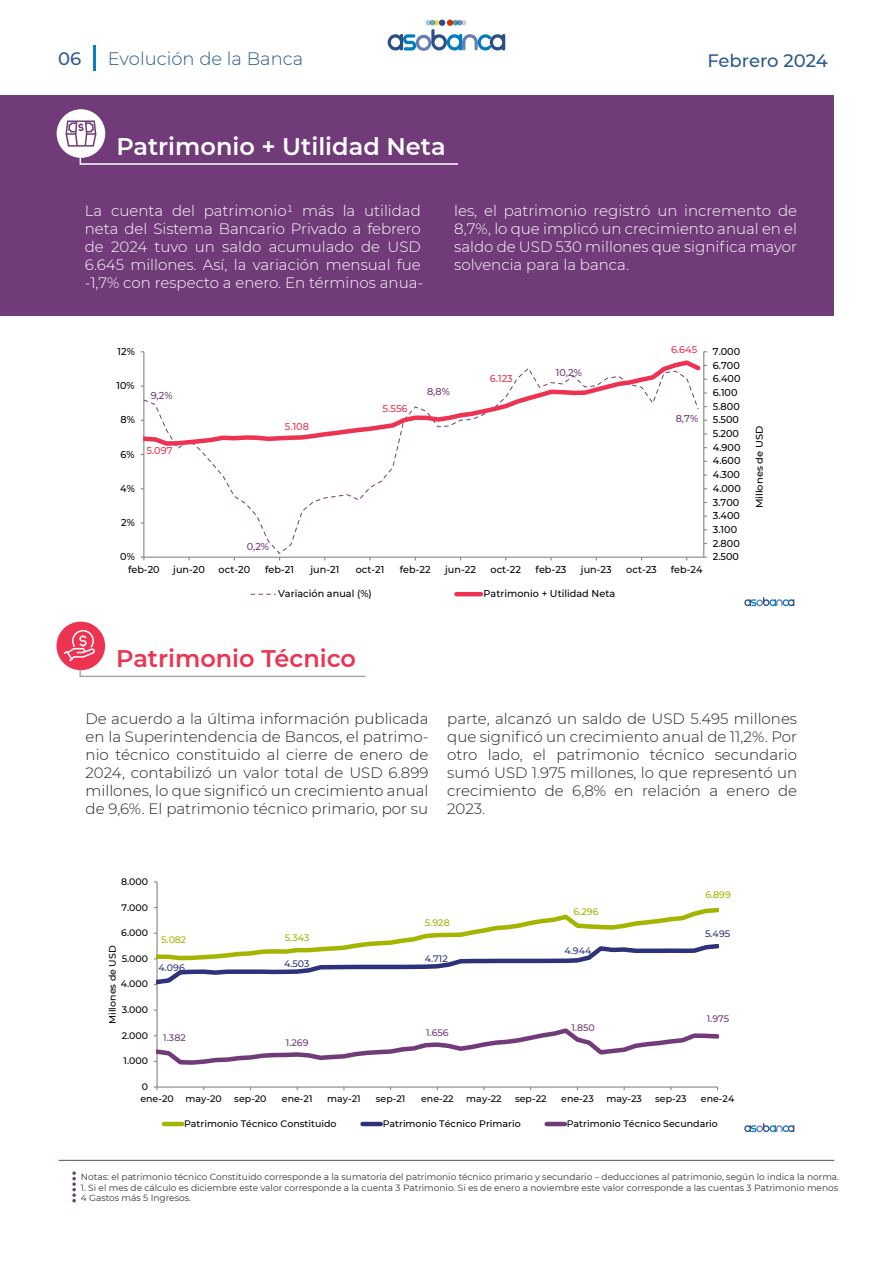
<style>
.page{position:relative;width:893px;height:1263px;background:#fff}
.page>*{position:absolute;margin:0;border:0;box-sizing:border-box;transform-origin:0 0}
.t1{font:600 24px "Montserrat";color:#fff}
.t2{font:600 24px "Montserrat";color:#ed3352}
.t3{font:300 18px "Montserrat";color:#2c598d}
.t4{font:500 18px "Montserrat";letter-spacing:-.005em;color:#2c598d}
.t5{font:300 15px/18px "Montserrat";color:#231f20;text-align:justify}
.t6{font:300 15px/18px "Montserrat";color:#fff}
.t7{font:500 9.9px "Montserrat";letter-spacing:.005em;color:#000}
.t8{font:500 9.9px "Montserrat";letter-spacing:.005em;color:#ed3352}
.t9{font:500 9.9px "Montserrat";color:#703b78}
.t10{font:500 9.75px "Montserrat";letter-spacing:.005em;color:#000}
.t11{font:500 9.45px "Montserrat";letter-spacing:.005em;color:#000}
.t12{font:500 9.45px "Montserrat";color:#a4b500}
.t13{font:500 9.45px "Montserrat";color:#2e327a}
.t14{font:500 9.45px "Montserrat";color:#703b78}
.t15{font:9px/10.5px "Montserrat";color:#333}
</style>
<div class="page">
<hr style="left:703px;top:352px;width:1px;height:205px;background:#868686">
<hr style="left:143px;top:352px;width:1px;height:205px;background:#868686">
<hr style="left:144px;top:557px;width:560px;height:1px;background:#868686">
<svg style="left:143px;top:367px;width:255px;height:187px"></svg>
<svg style="left:144px;top:358px;width:560px;height:90px"></svg>
<svg style="left:251px;top:594px;width:24px;height:1px"></svg>
<hr style="left:456px;top:592px;width:25px;height:4px;background:#ed3352">
<div style="left:0;top:96px;width:834px;height:220px;background:#703b78"></div>
<div style="left:57px;top:109px;width:48px;height:49px;background:#fff;border-radius:50%"></div>
<svg style="left:79px;top:156px;width:379px;height:9px"></svg>
<div style="left:56px;top:622px;width:49px;height:48px;background:#ed3352;border-radius:50%"></div>
<svg style="left:79px;top:669px;width:287px;height:9px"></svg>
<hr style="left:93px;top:46px;width:3px;height:25px;background:#077fc1">
<svg style="left:65px;top:120px;width:32px;height:27px"></svg>
<svg style="left:62px;top:629px;width:33px;height:34px"></svg>
<svg style="left:72px;top:1171px;width:4px;height:31px"></svg>
<hr style="left:59px;top:1160px;width:775px;height:1px;background:#703b78">
<svg style="left:388px;top:20px;width:117px;height:31px"></svg>
<svg style="left:744px;top:597px;width:50px;height:9px"></svg>
<svg style="left:744px;top:1123px;width:50px;height:9px"></svg>
<hr style="left:156px;top:882px;width:2px;height:205px;background:#868686">
<hr style="left:157px;top:1086px;width:561px;height:1px;background:#868686">
<svg style="left:154px;top:1086px;width:4px;height:4px"></svg>
<svg style="left:154px;top:905px;width:564px;height:82px"></svg>
<svg style="left:154px;top:1026px;width:564px;height:41px"></svg>
<hr style="left:164px;top:1122px;width:18px;height:4px;background:#a4b500">
<hr style="left:363px;top:1122px;width:18px;height:4px;background:#2e327a">
<hr style="left:547px;top:1122px;width:18px;height:4px;background:#703b78">
<p class="t4" style="left:58px;top:46px;width:25px">06</p>
<p class="t3" style="left:108px;top:46px;width:197px">Evolución de la Banca</p>
<h1 class="t1" style="left:116px;top:129px;width:331px">Patrimonio + Utilidad Neta</h1>
<p class="t4" style="left:707px;top:48px;width:122px">Febrero 2024</p>
<p class="t6" style="left:85px;top:202px;width:340px">La cuenta del patrimonio1 más la utilidad neta del Sistema Bancario Privado a febrero de 2024 tuvo un saldo acumulado de USD 6.645 millones. Así, la variación mensual fue -1,7% con respecto a enero. En términos anua-</p>
<p class="t6" style="left:454px;top:202px;width:344px;text-align:justify">les, el patrimonio registró un incremento de 8,7%, lo que implicó un crecimiento anual en el saldo de USD 530 millones que significa mayor solvencia para la banca.</p>
<p class="t7" style="left:117px;top:344px;width:19px">12%</p>
<p class="t8" style="left:671px;top:342px;width:28px">6.645</p>
<p class="t7" style="left:713px;top:344px;width:29px">7.000</p>
<p class="t7" style="left:117px;top:379px;width:20px">10%</p>
<p class="t9" style="left:151px;top:388px;width:23px">9,2%</p>
<p class="t9" style="left:427px;top:385px;width:24px">8,8%</p>
<p class="t8" style="left:490px;top:372px;width:24px">6.123</p>
<p class="t9" style="left:556px;top:366px;width:27px">10,2%</p>
<p class="t7" style="left:713px;top:358px;width:28px">6.700</p>
<p class="t7" style="left:713px;top:372px;width:29px">6.400</p>
<p class="t7" style="left:713px;top:386px;width:26px">6.100</p>
<p class="t8" style="left:383px;top:401px;width:26px">5.556</p>
<p class="t7" style="left:713px;top:399px;width:28px">5.800</p>
<p class="t7" style="left:120px;top:413px;width:16px">8%</p>
<p class="t7" style="left:121px;top:447px;width:16px">6%</p>
<p class="t7" style="left:120px;top:481px;width:16px">4%</p>
<p class="t8" style="left:147px;top:444px;width:27px">5.097</p>
<p class="t8" style="left:285px;top:419px;width:26px">5.108</p>
<p class="t9" style="left:676px;top:411px;width:24px">8,7%</p>
<p class="t7" style="left:713px;top:413px;width:28px">5.500</p>
<p class="t7" style="left:713px;top:427px;width:28px">5.200</p>
<p class="t7" style="left:713px;top:440px;width:29px">4.900</p>
<p class="t7" style="left:713px;top:454px;width:29px">4.600</p>
<p class="t7" style="left:713px;top:468px;width:29px">4.300</p>
<p class="t7" style="left:713px;top:481px;width:30px">4.000</p>
<p class="t7" style="left:713px;top:495px;width:28px">3.700</p>
<p class="t10" style="left:752px;top:508px;width:84px;rotate:-90deg">Millones de USD</p>
<p class="t7" style="left:121px;top:516px;width:15px">2%</p>
<p class="t7" style="left:713px;top:509px;width:29px">3.400</p>
<p class="t7" style="left:713px;top:522px;width:26px">3.100</p>
<p class="t9" style="left:247px;top:539px;width:24px">0,2%</p>
<p class="t7" style="left:713px;top:536px;width:28px">2.800</p>
<p class="t7" style="left:120px;top:550px;width:16px">0%</p>
<p class="t7" style="left:713px;top:550px;width:28px">2.500</p>
<p class="t7" style="left:128px;top:563px;width:33px">feb-20</p>
<p class="t7" style="left:173px;top:563px;width:33px">jun-20</p>
<p class="t7" style="left:219px;top:563px;width:33px">oct-20</p>
<p class="t7" style="left:265px;top:563px;width:30px">feb-21</p>
<p class="t7" style="left:310px;top:563px;width:30px">jun-21</p>
<p class="t7" style="left:356px;top:563px;width:30px">oct-21</p>
<p class="t7" style="left:400px;top:563px;width:32px">feb-22</p>
<p class="t7" style="left:445px;top:563px;width:32px">jun-22</p>
<p class="t7" style="left:490px;top:563px;width:32px">oct-22</p>
<p class="t7" style="left:536px;top:563px;width:32px">feb-23</p>
<p class="t7" style="left:581px;top:563px;width:32px">jun-23</p>
<p class="t7" style="left:626px;top:563px;width:32px">oct-23</p>
<p class="t7" style="left:671px;top:563px;width:33px">feb-24</p>
<p class="t7" style="left:278px;top:587px;width:95px">Variación anual (%)</p>
<p class="t7" style="left:484px;top:587px;width:133px">Patrimonio + Utilidad Neta</p>
<h1 class="t2" style="left:116px;top:641px;width:241px">Patrimonio Técnico</h1>
<p class="t5" style="left:86px;top:710px;width:344px">De acuerdo a la última información publicada en la Superintendencia de Bancos, el patrimo&shy;nio técnico constituido al cierre de enero de 2024, contabilizó un valor total de USD 6.899 millones, lo que significó un crecimiento anual de 9,6%. El patrimonio técnico primario, por su</p>
<p class="t5" style="left:447px;top:710px;width:351px">parte, alcanzó un saldo de USD 5.495 millones que significó un crecimiento anual de 11,2%. Por otro lado, el patrimonio técnico secundario sumó USD 1.975 millones, lo que representó un crecimiento de 6,8% en relación a enero de 2023.</p>
<p class="t11" style="left:121px;top:875px;width:29px">8.000</p>
<p class="t11" style="left:121px;top:900px;width:28px">7.000</p>
<p class="t11" style="left:121px;top:926px;width:28px">6.000</p>
<p class="t11" style="left:106px;top:1024px;width:80px;rotate:-90deg">Millones de USD</p>
<p class="t11" style="left:122px;top:952px;width:28px">5.000</p>
<p class="t11" style="left:121px;top:977px;width:29px">4.000</p>
<p class="t11" style="left:122px;top:1003px;width:28px">3.000</p>
<p class="t11" style="left:122px;top:1029px;width:28px">2.000</p>
<p class="t11" style="left:124px;top:1054px;width:26px">1.000</p>
<p class="t11" style="left:142px;top:1080px;width:8px">0</p>
<p class="t12" style="left:161px;top:932px;width:27px">5.082</p>
<p class="t12" style="left:285px;top:931px;width:26px">5.343</p>
<p class="t13" style="left:158px;top:961px;width:28px">4.096</p>
<p class="t13" style="left:284px;top:957px;width:27px">4.503</p>
<p class="t14" style="left:163px;top:1031px;width:24px">1.382</p>
<p class="t14" style="left:286px;top:1035px;width:24px">1.269</p>
<p class="t12" style="left:425px;top:916px;width:26px">5.928</p>
<p class="t13" style="left:425px;top:952px;width:25px">4.712</p>
<p class="t14" style="left:426px;top:1026px;width:24px">1.656</p>
<p class="t12" style="left:573px;top:905px;width:27px">6.296</p>
<p class="t13" style="left:564px;top:944px;width:28px">4.944</p>
<p class="t14" style="left:571px;top:1021px;width:25px">1.850</p>
<p class="t12" style="left:705px;top:888px;width:27px">6.899</p>
<p class="t13" style="left:705px;top:927px;width:27px">5.495</p>
<p class="t14" style="left:707px;top:1012px;width:24px">1.975</p>
<p class="t11" style="left:140px;top:1092px;width:35px">ene-20</p>
<p class="t11" style="left:186px;top:1092px;width:38px">may-20</p>
<p class="t11" style="left:234px;top:1092px;width:34px">sep-20</p>
<p class="t11" style="left:282px;top:1092px;width:32px">ene-21</p>
<p class="t11" style="left:327px;top:1092px;width:35px">may-21</p>
<p class="t11" style="left:376px;top:1092px;width:31px">sep-21</p>
<p class="t11" style="left:421px;top:1092px;width:34px">ene-22</p>
<p class="t11" style="left:466px;top:1092px;width:37px">may-22</p>
<p class="t11" style="left:515px;top:1092px;width:33px">sep-22</p>
<p class="t11" style="left:561px;top:1092px;width:34px">ene-23</p>
<p class="t11" style="left:606px;top:1092px;width:37px">may-23</p>
<p class="t11" style="left:655px;top:1092px;width:33px">sep-23</p>
<p class="t11" style="left:701px;top:1092px;width:35px">ene-24</p>
<p class="t11" style="left:184px;top:1117px;width:154px">Patrimonio Técnico Constituido</p>
<p class="t11" style="left:383px;top:1117px;width:140px">Patrimonio Técnico Primario</p>
<p class="t11" style="left:567px;top:1117px;width:153px">Patrimonio Técnico Secundario</p>
<p class="t15" style="left:81px;top:1171px;width:760px">Notas: el patrimonio técnico Constituido corresponde a la sumatoria del patrimonio técnico primario y secundario – deducciones al patrimonio, según lo indica la norma.</p>
<p class="t15" style="left:81px;top:1182px;width:759px">1. Si el mes de cálculo es diciembre este valor corresponde a la cuenta 3 Patrimonio. Si es de enero a noviembre este valor corresponde a las cuentas 3 Patrimonio menos<br>4 Gastos más 5 Ingresos.</p>
</div>
